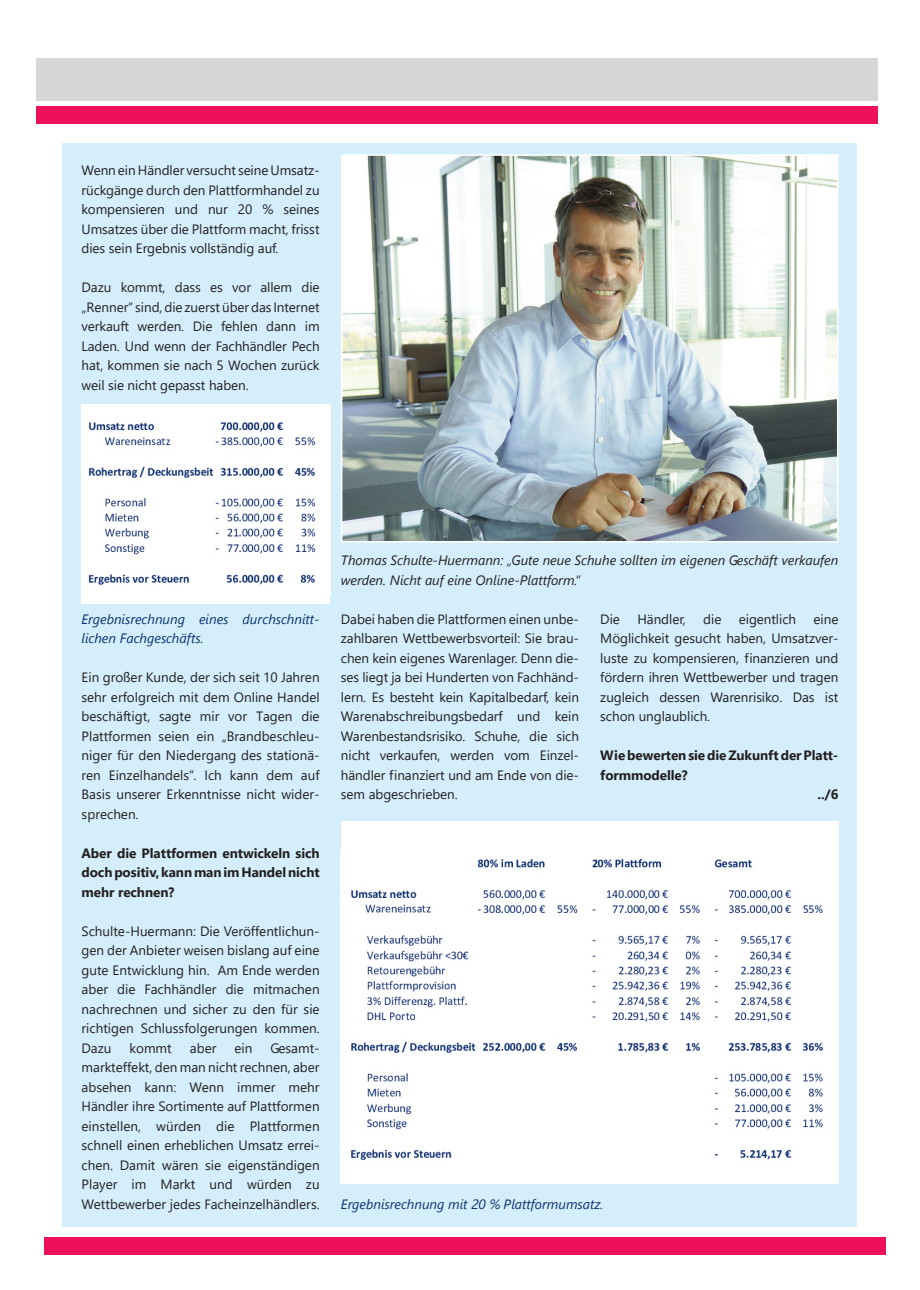
<style>
.page{position:relative;width:920px;height:1290px;background:#fff}
.page>*{position:absolute;margin:0;border:0;box-sizing:border-box;transform-origin:0 0}
.t1{font:13.5px/19.5px "Segoe UI";letter-spacing:-.005em;color:#231f20;text-align:justify}
.t2{font:700 13.5px/19.5px "Segoe UI";letter-spacing:-.005em;color:#231f20;text-align:justify}
.t3{font:italic 13.5px/19.5px "Segoe UI";color:#231f20}
.t4{font:italic 13.5px/19.5px "Segoe UI";color:#0b3270}
</style>
<div class="page">
<div style="left:62px;top:143px;width:795px;height:1083px;background:#d4effb"></div>
<div style="left:44px;top:1238px;width:842px;height:17px;background:#ed105b"></div>
<div style="left:36px;top:58px;width:842px;height:43px;background:#d5d6d8"></div>
<div style="left:36px;top:106px;width:842px;height:17px;background:#ed105b"></div>
<div style="left:82px;top:404px;width:248px;height:200px;background:#fff"></div>
<img style="left:88px;top:422px;width:228px;height:163px">
<div style="left:341px;top:821px;width:497px;height:363px;background:#fff"></div>
<img style="left:351px;top:858px;width:472px;height:302px">
<img style="left:344px;top:157px;width:491px;height:382px">
<div style="left:341px;top:154px;width:497px;height:388px;border:2px solid #fff"></div>
<p class="t1" style="left:82px;top:160px;width:240px">Wenn ein händler versucht seine Umsatz&shy;rückgänge durch den Plattformhandel zu kompensieren und nur 20 % seines Umsatzes über die Plattform macht, frisst dies sein Ergebnis vollständig auf.</p>
<p class="t1" style="left:82px;top:277px;width:240px">Dazu kommt, dass es vor allem die „renner“ sind,die zuerst überdas Internet verkauft werden. Die fehlen dann im Laden. Und wenn der Fachhändler Pech hat, kommen sie nach 5 Wochen zurück weil sie nicht gepasst haben.</p>
<p class="t4" style="left:82px;top:608px;width:240px">Ergebnisrechnung eines durchschnitt&shy;lichen Fachgeschäfts.</p>
<p class="t1" style="left:82px;top:667px;width:240px">Ein großer Kunde, der sich seit 10 Jahren sehr erfolgreich mit dem Online handel beschäftigt, sagte mir vor Tagen die Plattformen seien ein „Brandbeschleu&shy;niger für den Niedergang des stationä&shy;ren Einzelhandels“. Ich kann dem auf Basis unserer Erkenntnisse nicht wider&shy;sprechen.</p>
<p class="t2" style="left:82px;top:842px;width:240px">Aber die Plattformen entwickeln sich dochpositiv,kannmanimHandelnicht mehr rechnen?</p>
<p class="t1" style="left:82px;top:920px;width:240px">Schulte-huermann: Die Veröffentlichun&shy;gen der Anbieter weisen bislang auf eine gute Entwicklung hin. Am Ende werden aber die Fachhändler die mitmachen nachrechnen und sicher zu den für sie richtigen Schlussfolgerungen kommen.<br>Dazu</p>
<p class="t1" style="left:130px;top:1037px;width:44px">kommt</p>
<p class="t1" style="left:190px;top:1037px;width:28px">aber</p>
<p class="t1" style="left:234px;top:1037px;width:19px">ein</p>
<p class="t1" style="left:82px;top:1037px;width:240px;text-indent:189px">Gesamt&shy;markteffekt, den man nicht rechnen, aber absehen kann: Wenn immer mehr händler ihre Sortimente auf Plattformen einstellen, würden die Plattformen schnell einen erheblichen Umsatz errei&shy;chen. Damit wären sie eigenständigen Player im Markt und würden zu Wettbewerber jedes Facheinzelhändlers.</p>
<p class="t3" style="left:341px;top:550px;width:499px">Thomas Schulte-Huermann: „Gute neue Schuhe sollten im eigenen Geschäft verkaufen werden. Nicht auf eine Online-Plattform.“</p>
<p class="t1" style="left:341px;top:608px;width:240px">Dabei haben die Plattformen einen unbe&shy;zahlbaren Wettbewerbsvorteil: Sie brau&shy;chen kein eigenes Warenlager. Denn die&shy;ses liegt ja bei hunderten von Fachhänd&shy;lern. Es besteht kein Kapitalbedarf, kein Warenabschreibungsbedarf und kein Warenbestandsrisiko. Schuhe, die sich nicht verkaufen, werden vom Einzel&shy;händler finanziert und am Ende von die&shy;sem abgeschrieben.</p>
<p class="t1" style="left:600px;top:608px;width:21px">Die</p>
<p class="t1" style="left:637px;top:608px;width:50px">händler,</p>
<p class="t1" style="left:703px;top:608px;width:20px">die</p>
<p class="t1" style="left:739px;top:608px;width:59px">eigentlich</p>
<p class="t1" style="left:600px;top:608px;width:240px;text-indent:213px">eine Möglichkeit gesucht haben, Umsatzver&shy;luste zu kompensieren, finanzieren und fördern ihren Wettbewerber und tragen zugleich dessen Warenrisiko. Das ist schon unglaublich.</p>
<p class="t2" style="left:600px;top:745px;width:240px">WiebewertensiedieZukunftderPlatt-</p>
<p class="t2" style="left:600px;top:764px;width:89px">formmodelle?</p>
<p class="t2" style="left:817px;top:784px;width:23px">../6</p>
<p class="t4" style="left:341px;top:1193px;width:264px">Ergebnisrechnung mit 20 % Plattformumsatz.</p>
</div>
